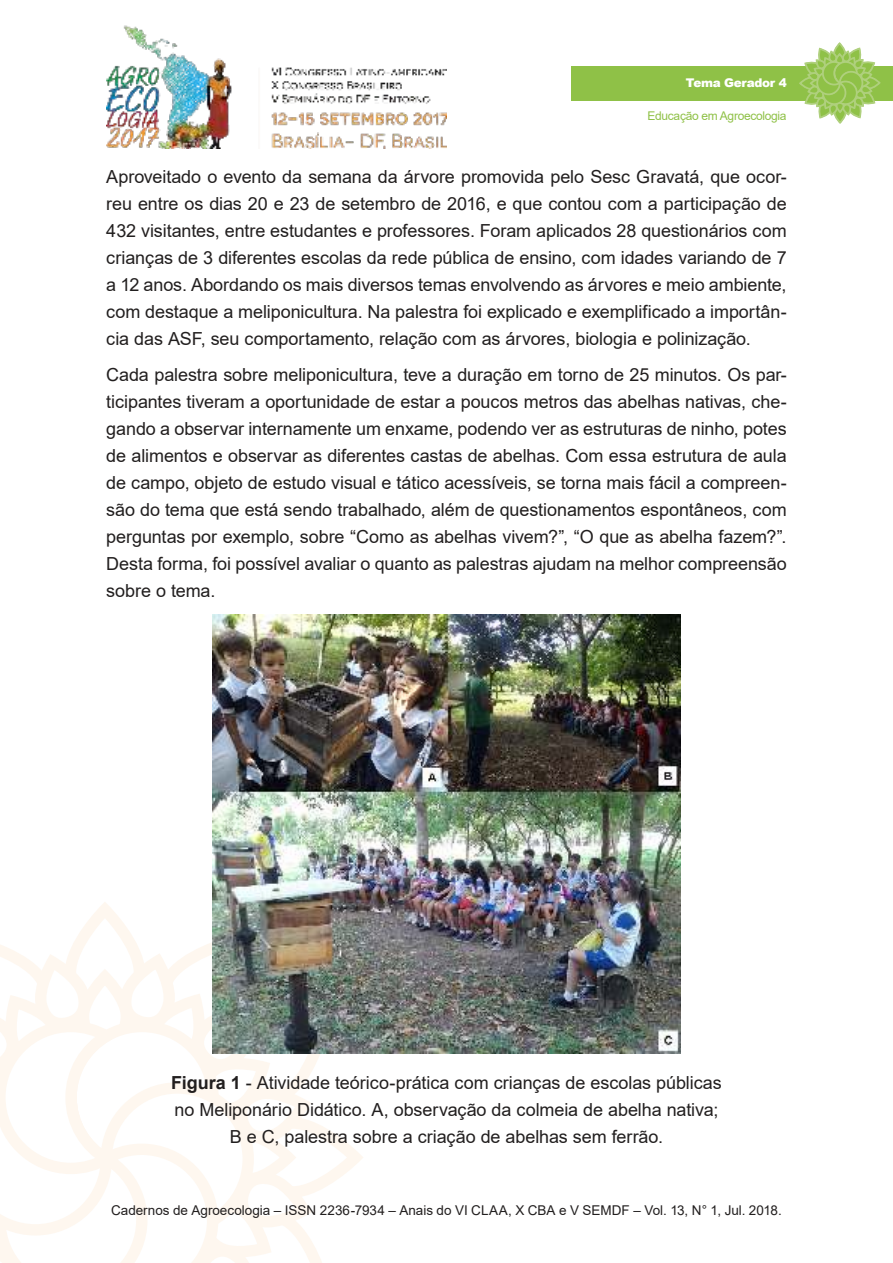
<style>
.page{position:relative;width:893px;height:1263px;background:#fff}
.page>*{position:absolute;margin:0;border:0;box-sizing:border-box;transform-origin:0 0}
.t1{font:18px/27px "Arial";letter-spacing:-.005em;color:#221f1f;text-align:justify}
.t2{font:13.5px "Arial";color:#221f1f}
.t3{font:12px "Arial";letter-spacing:-.025em;color:#8fc147}
.t4{font:900 12px "Arial";letter-spacing:-.025em;color:#fff}
.s1{font-weight:700}
</style>
<div class="page">
<img style="left:106px;top:25px;width:340px;height:124px">
<svg style="left:0;top:910px;width:367px;height:353px"></svg>
<div style="left:571px;top:66px;width:322px;height:34px;background:#8fc147"></div>
<svg style="left:798px;top:43px;width:83px;height:81px"></svg>
<img style="left:212px;top:614px;width:468px;height:439px">
<p class="t4" style="left:686px;top:76px;width:102px">Tema Gerador 4</p>
<p class="t3" style="left:647px;top:112px;width:141px">Educação em Agroecologia</p>
<p class="t1" style="left:106px;top:165px;width:682px">Aproveitado o evento da semana da árvore promovida pelo Sesc Gravatá, que ocor&shy;reu entre os dias 20 e 23 de setembro de 2016, e que contou com a participação de 432 visitantes, entre estudantes e professores. Foram aplicados 28 questionários com crianças de 3 diferentes escolas da rede pública de ensino, com idades variando de 7 a 12 anos. Abordando os mais diversos temas envolvendo as árvores e meio ambiente, com destaque a meliponicultura. Na palestra foi explicado e exemplificado a importân&shy;cia das ASF, seu comportamento, relação com as árvores, biologia e polinização.</p>
<p class="t1" style="left:106px;top:363px;width:682px">Cada palestra sobre meliponicultura, teve a duração em torno de 25 minutos. Os par&shy;ticipantes tiveram a oportunidade de estar a poucos metros das abelhas nativas, che&shy;gando a observar internamente um enxame, podendo ver as estruturas de ninho, potes de alimentos e observar as diferentes castas de abelhas. Com essa estrutura de aula de campo, objeto de estudo visual e tático acessíveis, se torna mais fácil a compreen&shy;são do tema que está sendo trabalhado, além de questionamentos espontâneos, com perguntas por exemplo, sobre “Como as abelhas vivem?”, “O que as abelha fazem?”.<br>Desta forma, foi possível avaliar o quanto as palestras ajudam na melhor compreensão sobre o tema.</p>
<p class="t1" style="left:171px;top:1070px;width:552px;text-align:center"><span class="s1">Figura 1</span> - Atividade teórico-prática com crianças de escolas públicas no Meliponário Didático. A, observação da colmeia de abelha nativa;<br>B e C, palestra sobre a criação de abelhas sem ferrão.</p>
<p class="t2" style="left:111px;top:1205px;width:672px">Cadernos de Agroecologia – ISSN 2236-7934 – Anais do VI CLAA, X CBA e V SEMDF – Vol. 13, N° 1, Jul. 2018.</p>
</div>
